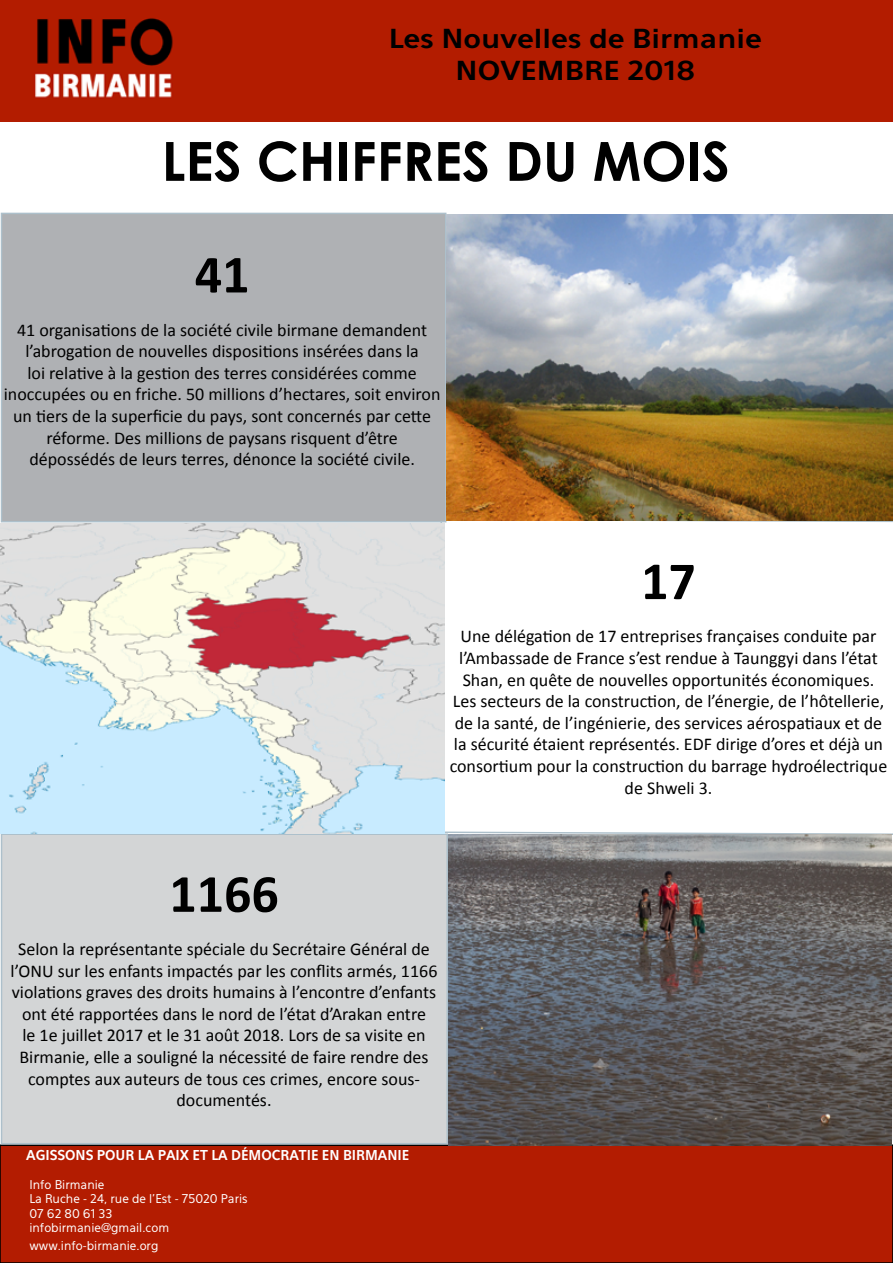
<style>
.page{position:relative;width:893px;height:1263px;background:#fff}
.page>*{position:absolute;margin:0;border:0;box-sizing:border-box;transform-origin:0 0}
.t1{font:700 54px "Century Gothic";color:#000}
.t2{font:700 54px "Calibri";color:#000}
.t3{font:700 25.95px/32.4px "Eau Sans";color:#000;text-align:center;scale:1.14 1}
.t4{font:18px/21.6px "Calibri";color:#000;text-align:center}
.t5{font:700 13.5px "Eau Sans";color:#fff}
.t6{font:12px/14.4px "Eau Sans";color:#fff}
</style>
<div class="page">
<div style="left:0;top:1145px;width:893px;height:118px;background:#b31c01"></div>
<div style="left:0;top:1144px;width:893px;height:119px;border:2px solid #000"></div>
<div style="left:0;top:0;width:893px;height:122px;background:#b31c00"></div>
<div style="left:2px;top:834px;width:445px;height:310px;background:#d3d5d6"></div>
<div style="left:1px;top:833px;width:447px;height:311px;border:2px solid #adc0cb"></div>
<svg style="left:438px;top:521px;width:455px;height:315px"></svg>
<div style="left:2px;top:213px;width:444px;height:309px;background:#afb1b4"></div>
<div style="left:1px;top:213px;width:445px;height:309px;border:2px solid #adc0cb"></div>
<img style="left:1px;top:523px;width:443px;height:311px">
<img style="left:448px;top:835px;width:443px;height:311px">
<img style="left:446px;top:214px;width:447px;height:307px">
<h2 class="t3" style="left:389px;top:22px;width:329px">Les Nouvelles de Birmanie<br>NOVEMBRE 2018</h2>
<h1 class="t1" style="left:162px;top:120px;width:570px">LES CHIFFRES DU MOIS</h1>
<h1 class="t2" style="left:195px;top:236px;width:56px">41</h1>
<p class="t4" style="left:4px;top:318px;width:438px">41 organisations de la société civile birmane demandent l’abrogation de nouvelles dispositions insérées dans la<br>loi relative à la gestion des terres considérées comme inoccupées ou en friche. 50 millions d’hectares, soit environ un tiers de la superficie du pays, sont concernés par cette réforme. Des millions de paysans risquent d’être dépossédés de leurs terres, dénonce la société civile.</p>
<h1 class="t2" style="left:641px;top:543px;width:56px">17</h1>
<p class="t4" style="left:450px;top:625px;width:439px">Une délégation de 17 entreprises françaises conduite par l’Ambassade de France s’est rendue à Taunggyi dans l’état Shan, en quête de nouvelles opportunités économiques.<br>Les secteurs de la construction, de l’énergie, de l’hôtellerie, de la santé, de l’ingénierie, des services aérospatiaux et de la sécurité étaient représentés. EDF dirige d’ores et déjà un consortium pour la construction du barrage hydroélectrique de Shweli 3.</p>
<h1 class="t2" style="left:169px;top:856px;width:111px">1166</h1>
<p class="t4" style="left:11px;top:938px;width:428px">Selon la représentante spéciale du Secrétaire Général de l’ONU sur les enfants impactés par les conflits armés, 1166 violations graves des droits humains à l’encontre d’enfants ont été rapportées dans le nord de l’état d’Arakan entre<br>le 1e juillet 2017 et le 31 août 2018. Lors de sa visite en Birmanie, elle a souligné la nécessité de faire rendre des comptes aux auteurs de tous ces crimes, encore sous&shy;documentés.</p>
<p class="t5" style="left:26px;top:1147px;width:385px">AGISSONS POUR LA PAIX ET LA DÉMOCRATIE EN BIRMANIE</p>
<p class="t6" style="left:29px;top:1177px;width:220px">Info Birmanie<br>La Ruche - 24, rue de l’Est - 75020 Paris<br>07 62 80 61 33 infobirmanie@gmail.com</p>
<p class="t6" style="left:29px;top:1239px;width:131px">www.info-birmanie.org</p>
</div>
